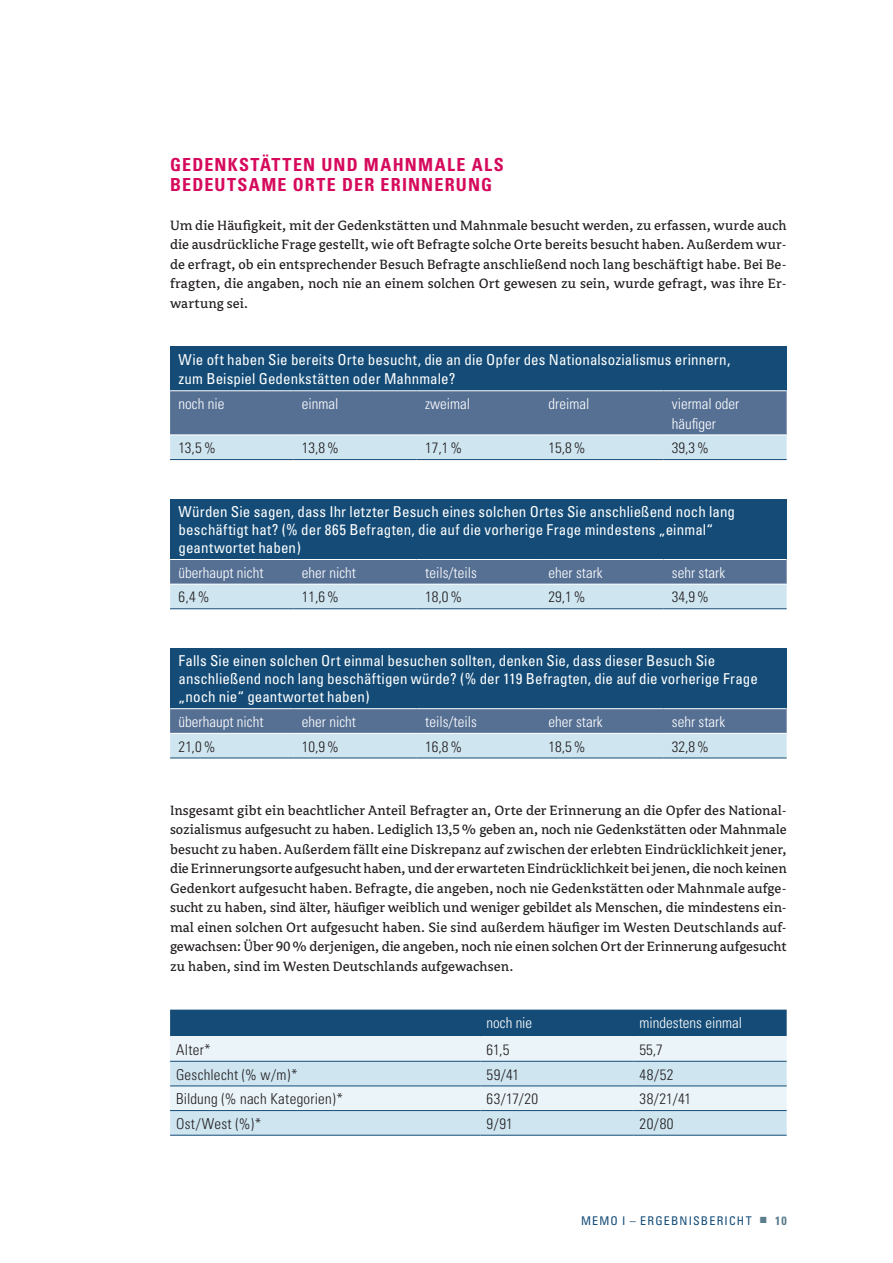
<style>
.page{position:relative;width:893px;height:1263px;background:#fff}
.page>*{position:absolute;margin:0;border:0;box-sizing:border-box;transform-origin:0 0}
.t1{font:700 condensed 18px/19.5px "Univers";letter-spacing:.07em;color:#d60a5c}
.t2{font:15px/19.5px "Avance Pro";letter-spacing:.005em;color:#231f20;text-align:justify}
.t3{font:condensed 15px/18px "Univers";letter-spacing:.005em;color:#fff}
.t4{font:300 condensed 15px "Univers";letter-spacing:.015em;color:#231f20}
.t5{font:300 condensed 15px/19.5px "Univers";color:#fff}
.t6{font:condensed 12px "Univers";letter-spacing:.095em;color:#144c77}
.s1{font-family:"Avance Pro";font-style:italic;font-stretch:normal;color:#5b7e8d}
.s2{font-weight:700;color:#5b7e8d}
</style>
<div class="page">
<div style="left:170px;top:346px;width:617px;height:45px;background:#144c77"></div>
<svg style="left:170px;top:391px;width:617px;height:68px;background:#819ab5"></svg>
<hr style="left:170px;top:390px;width:123px;height:1px;background:#fff">
<hr style="left:293px;top:390px;width:124px;height:1px;background:#fff">
<hr style="left:417px;top:390px;width:123px;height:1px;background:#fff">
<hr style="left:540px;top:390px;width:123px;height:1px;background:#fff">
<hr style="left:663px;top:390px;width:124px;height:1px;background:#fff">
<hr style="left:170px;top:435px;width:123px;height:1px;background:#fff">
<hr style="left:293px;top:435px;width:124px;height:1px;background:#fff">
<hr style="left:417px;top:435px;width:123px;height:1px;background:#fff">
<hr style="left:540px;top:435px;width:123px;height:1px;background:#fff">
<hr style="left:663px;top:435px;width:124px;height:1px;background:#fff">
<hr style="left:170px;top:459px;width:123px;height:1px;background:#144c77">
<hr style="left:293px;top:459px;width:124px;height:1px;background:#144c77">
<hr style="left:417px;top:459px;width:123px;height:1px;background:#144c77">
<hr style="left:540px;top:459px;width:123px;height:1px;background:#144c77">
<hr style="left:663px;top:459px;width:124px;height:1px;background:#144c77">
<div style="left:170px;top:499px;width:617px;height:60px;background:#144c77"></div>
<svg style="left:170px;top:560px;width:617px;height:48px;background:#92aac2"></svg>
<hr style="left:170px;top:584px;width:123px;height:1px;background:#fff">
<hr style="left:293px;top:584px;width:124px;height:1px;background:#fff">
<hr style="left:417px;top:584px;width:123px;height:1px;background:#fff">
<hr style="left:540px;top:584px;width:123px;height:1px;background:#fff">
<hr style="left:663px;top:584px;width:124px;height:1px;background:#fff">
<hr style="left:170px;top:608px;width:123px;height:1px;background:#144c77">
<hr style="left:293px;top:608px;width:124px;height:1px;background:#144c77">
<hr style="left:417px;top:608px;width:123px;height:1px;background:#144c77">
<hr style="left:540px;top:608px;width:123px;height:1px;background:#144c77">
<hr style="left:663px;top:608px;width:124px;height:1px;background:#144c77">
<div style="left:170px;top:648px;width:617px;height:61px;background:#144c77"></div>
<svg style="left:170px;top:709px;width:617px;height:49px;background:#91aac2"></svg>
<hr style="left:170px;top:708px;width:123px;height:1px;background:#fff">
<hr style="left:293px;top:708px;width:124px;height:1px;background:#fff">
<hr style="left:417px;top:708px;width:123px;height:1px;background:#fff">
<hr style="left:540px;top:708px;width:123px;height:1px;background:#fff">
<hr style="left:663px;top:708px;width:124px;height:1px;background:#fff">
<hr style="left:170px;top:733px;width:123px;height:1px;background:#fff">
<hr style="left:293px;top:733px;width:124px;height:1px;background:#fff">
<hr style="left:417px;top:733px;width:123px;height:1px;background:#fff">
<hr style="left:540px;top:733px;width:123px;height:1px;background:#fff">
<hr style="left:663px;top:733px;width:124px;height:1px;background:#fff">
<hr style="left:170px;top:758px;width:123px;height:1px;background:#144c77">
<hr style="left:293px;top:758px;width:124px;height:1px;background:#144c77">
<hr style="left:417px;top:758px;width:123px;height:1px;background:#144c77">
<hr style="left:540px;top:758px;width:123px;height:1px;background:#144c77">
<hr style="left:663px;top:758px;width:124px;height:1px;background:#144c77">
<svg style="left:170px;top:1010px;width:617px;height:51px;background:#799cb4"></svg>
<svg style="left:170px;top:1062px;width:617px;height:73px;background:#d5e8f1"></svg>
<hr style="left:170px;top:1061px;width:310px;height:1px;background:#144c77">
<hr style="left:480px;top:1061px;width:154px;height:1px;background:#144c77">
<hr style="left:634px;top:1061px;width:153px;height:1px;background:#144c77">
<hr style="left:170px;top:1086px;width:310px;height:1px;background:#144c77">
<hr style="left:480px;top:1086px;width:154px;height:1px;background:#144c77">
<hr style="left:634px;top:1086px;width:153px;height:1px;background:#144c77">
<hr style="left:170px;top:1110px;width:310px;height:1px;background:#144c77">
<hr style="left:480px;top:1110px;width:154px;height:1px;background:#144c77">
<hr style="left:634px;top:1110px;width:153px;height:1px;background:#144c77">
<hr style="left:170px;top:1036px;width:310px;height:1px;background:#fff">
<hr style="left:480px;top:1036px;width:154px;height:1px;background:#fff">
<hr style="left:634px;top:1036px;width:153px;height:1px;background:#fff">
<hr style="left:170px;top:1135px;width:310px;height:1px;background:#144c77">
<hr style="left:480px;top:1135px;width:154px;height:1px;background:#144c77">
<hr style="left:634px;top:1135px;width:153px;height:1px;background:#144c77">
<p class="t1" style="left:170px;top:155px;width:335px">GEDENKSTÄTTEN UND MAHNMALE ALS<br>BEDEUTSAME ORTE DER ERINNERUNG</p>
<p class="t2" style="left:170px;top:215px;width:618px">Um die Häufigkeit, mit der Gedenkstätten und Mahnmale besucht werden, zu erfassen, wurde auch die ausdrückliche Frage gestellt, wie oft Befragte solche Orte bereits besucht haben. Außerdem wur&shy;de erfragt, ob ein entsprechender Besuch Befragte anschließend noch lang beschäftigt habe. Bei Be&shy;fragten, die angaben, noch nie an einem solchen Ort gewesen zu sein, wurde gefragt, was ihre Er&shy;wartung sei.</p>
<p class="t3" style="left:179px;top:350px;width:553px;line-height:19.5px">Wie oft haben Sie bereits Orte besucht, die an die Opfer des Nationalsozialismus erinnern, zum Beispiel Gedenkstätten oder Mahnmale?</p>
<p class="t5" style="left:179px;top:394px;width:47px">noch nie</p>
<p class="t5" style="left:302px;top:394px;width:38px">einmal</p>
<p class="t5" style="left:425px;top:394px;width:46px">zweimal</p>
<p class="t5" style="left:548px;top:394px;width:42px">dreimal</p>
<p class="t5" style="left:672px;top:394px;width:69px">viermal oder häufiger</p>
<p class="t4" style="left:179px;top:439px;width:39px">13,5%</p>
<p class="t4" style="left:302px;top:439px;width:38px">13,8%</p>
<p class="t4" style="left:425px;top:439px;width:38px">17,1%</p>
<p class="t4" style="left:548px;top:439px;width:38px">15,8%</p>
<p class="t4" style="left:672px;top:439px;width:38px">39,3%</p>
<p class="t3" style="left:179px;top:503px;width:558px">Würden Sie sagen, dass Ihr letzter Besuch eines solchen Ortes Sie anschließend noch lang beschäftigt hat? (% der 865 Befragten, die auf die vorherige Frage mindestens „einmal“ geantwortet haben)</p>
<p class="t5" style="left:179px;top:563px;width:86px">überhaupt nicht</p>
<p class="t5" style="left:302px;top:563px;width:56px">eher nicht</p>
<p class="t5" style="left:425px;top:563px;width:53px">teils/teils</p>
<p class="t5" style="left:548px;top:563px;width:56px">eher stark</p>
<p class="t5" style="left:672px;top:563px;width:55px">sehr stark</p>
<p class="t4" style="left:179px;top:588px;width:33px">6,4%</p>
<p class="t4" style="left:302px;top:588px;width:38px">11,6%</p>
<p class="t4" style="left:425px;top:588px;width:38px">18,0%</p>
<p class="t4" style="left:548px;top:588px;width:38px">29,1%</p>
<p class="t4" style="left:672px;top:588px;width:38px">34,9%</p>
<p class="t3" style="left:179px;top:652px;width:581px">Falls Sie einen solchen Ort einmal besuchen sollten, denken Sie, dass dieser Besuch Sie anschließend noch lang beschäftigen würde? (% der 119 Befragten, die auf die vorherige Frage „noch nie“ geantwortet haben)</p>
<p class="t5" style="left:179px;top:712px;width:86px">überhaupt nicht</p>
<p class="t5" style="left:302px;top:712px;width:56px">eher nicht</p>
<p class="t5" style="left:425px;top:712px;width:53px">teils/teils</p>
<p class="t5" style="left:548px;top:712px;width:56px">eher stark</p>
<p class="t5" style="left:672px;top:712px;width:55px">sehr stark</p>
<p class="t4" style="left:179px;top:737px;width:38px">21,0%</p>
<p class="t4" style="left:302px;top:737px;width:38px">10,9%</p>
<p class="t4" style="left:425px;top:737px;width:38px">16,8%</p>
<p class="t4" style="left:548px;top:737px;width:38px">18,5%</p>
<p class="t4" style="left:672px;top:737px;width:38px">32,8%</p>
<p class="t2" style="left:170px;top:800px;width:618px">Insgesamt gibt ein beachtlicher Anteil Befragter an, Orte der Erinnerung an die Opfer des National&shy;sozialismus aufgesucht zu haben. Lediglich 13,5% geben an, noch nie Gedenkstätten oder Mahnmale besucht zu haben. Außerdem fällt eine Diskrepanz auf zwischen der erlebten Eindrücklichkeit jener, die Erinnerungsorte aufgesucht haben, und der erwarteten Eindrücklichkeit bei jenen, die noch keinen Gedenkort aufgesucht haben. Befragte, die angeben, noch nie Gedenkstätten oder Mahnmale aufge&shy;sucht zu haben, sind älter, häufiger weiblich und weniger gebildet als Menschen, die mindestens ein&shy;mal einen solchen Ort aufgesucht haben. Sie sind außerdem häufiger im Westen Deutschlands auf&shy;gewachsen: Über 90% derjenigen, die angeben, noch nie einen solchen Ort der Erinnerung aufgesucht zu haben, sind im Westen Deutschlands aufgewachsen.</p>
<p class="t5" style="left:486px;top:1013px;width:47px">noch nie</p>
<p class="t5" style="left:640px;top:1013px;width:104px">mindestens einmal</p>
<p class="t4" style="left:176px;top:1040px;width:36px">Alter*</p>
<p class="t4" style="left:486px;top:1040px;width:25px">61,5</p>
<p class="t4" style="left:640px;top:1040px;width:25px">55,7</p>
<p class="t4" style="left:176px;top:1065px;width:123px">Geschlecht (% w/m)*</p>
<p class="t4" style="left:486px;top:1065px;width:34px">59/41</p>
<p class="t4" style="left:640px;top:1065px;width:36px">48/52</p>
<p class="t4" style="left:176px;top:1090px;width:169px">Bildung (% nach Kategorien)*</p>
<p class="t4" style="left:486px;top:1090px;width:53px">63/17/20</p>
<p class="t4" style="left:640px;top:1090px;width:53px">38/21/41</p>
<p class="t4" style="left:176px;top:1114px;width:87px">Ost/West (%)*</p>
<p class="t4" style="left:486px;top:1114px;width:28px">9/91</p>
<p class="t4" style="left:640px;top:1114px;width:35px">20/80</p>
<p class="t6" style="left:581px;top:1213px;width:207px">MEMO I – Ergebnisbericht <span class="s1">▪</span> <span class="s2">10</span></p>
</div>
